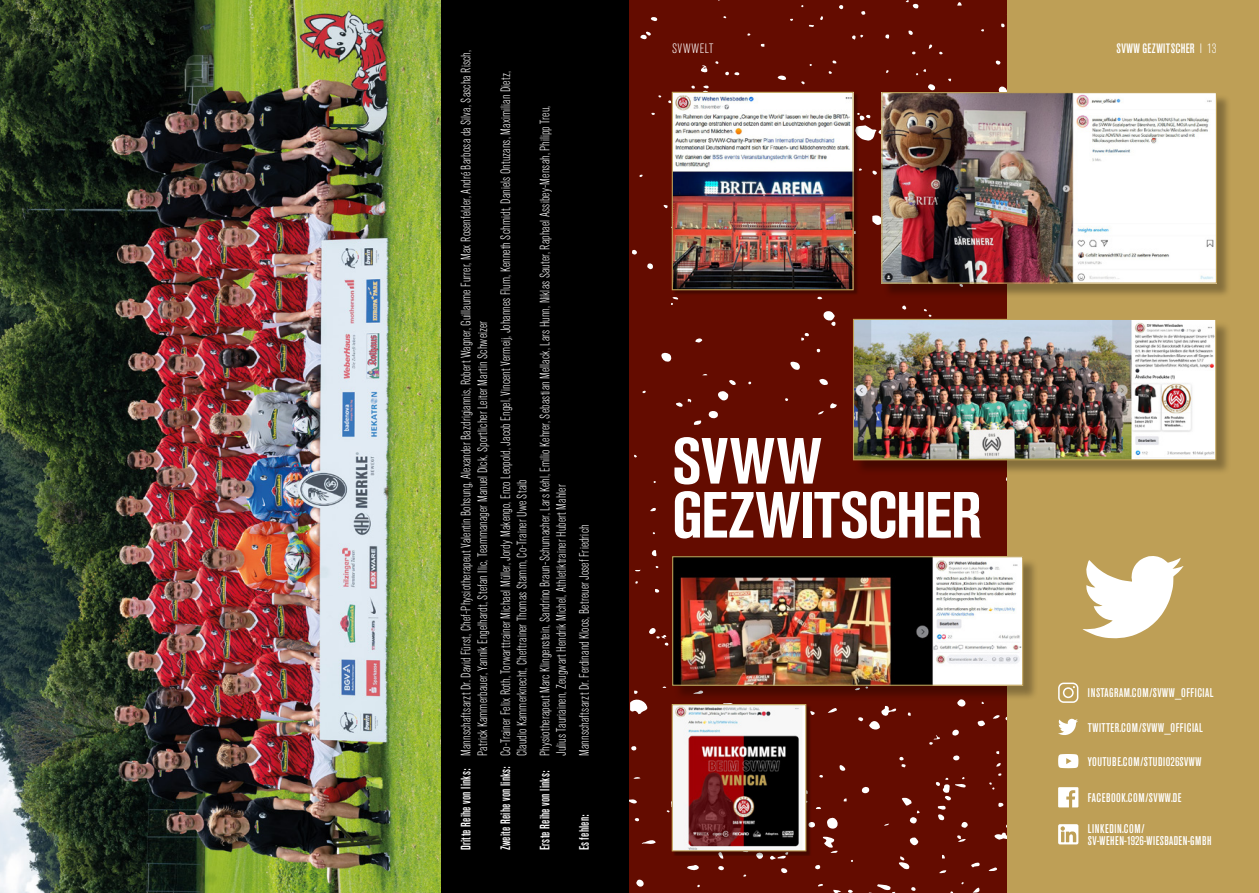
<style>
.page{position:relative;width:1259px;height:893px;background:#fff}
.page>*{position:absolute;margin:0;border:0;box-sizing:border-box;transform-origin:0 0}
.t1{font:700 condensed 64.5px/54px "Akzidenz Grotesk Std";letter-spacing:-.01em;color:#fff}
.t2{font:300 condensed 13.5px/16.5px "Akzidenz Grotesk Std";letter-spacing:.01em;color:#fff}
.t3{font:500 condensed 13.5px "Akzidenz Grotesk Std";letter-spacing:.025em;color:#fff}
.t4{font:300 condensed 13.5px "Akzidenz Grotesk Std";letter-spacing:.04em;color:#fff}
.t5{font:500 condensed 12.45px/12.9px "Akzidenz Grotesk Std";letter-spacing:.045em;color:#fff}
.s1{font-weight:500}
.s2{font-weight:300}
</style>
<div class="page">
<img style="left:0;top:0;width:441px;height:893px">
<div style="left:441px;top:0;width:188px;height:893px;background:#000"></div>
<div style="left:629px;top:0;width:378px;height:893px;background:#640c00"></div>
<svg style="left:629px;top:799px;width:8px;height:5px"></svg>
<svg style="left:631px;top:746px;width:6px;height:5px"></svg>
<svg style="left:632px;top:249px;width:5px;height:6px"></svg>
<svg style="left:633px;top:777px;width:7px;height:2px"></svg>
<svg style="left:630px;top:690px;width:17px;height:24px"></svg>
<svg style="left:634px;top:818px;width:5px;height:4px"></svg>
<svg style="left:636px;top:879px;width:8px;height:8px"></svg>
<svg style="left:642px;top:840px;width:14px;height:4px"></svg>
<svg style="left:640px;top:31px;width:11px;height:9px"></svg>
<svg style="left:647px;top:263px;width:6px;height:7px"></svg>
<svg style="left:650px;top:507px;width:6px;height:5px"></svg>
<svg style="left:650px;top:17px;width:8px;height:5px"></svg>
<svg style="left:655px;top:589px;width:5px;height:4px"></svg>
<svg style="left:661px;top:352px;width:11px;height:10px"></svg>
<svg style="left:651px;top:550px;width:6px;height:7px"></svg>
<svg style="left:663px;top:204px;width:4px;height:4px"></svg>
<svg style="left:649px;top:628px;width:20px;height:18px"></svg>
<svg style="left:668px;top:100px;width:4px;height:4px"></svg>
<svg style="left:671px;top:297px;width:8px;height:8px"></svg>
<svg style="left:687px;top:865px;width:12px;height:6px"></svg>
<svg style="left:691px;top:85px;width:4px;height:4px"></svg>
<svg style="left:695px;top:338px;width:8px;height:5px"></svg>
<svg style="left:701px;top:65px;width:7px;height:8px"></svg>
<svg style="left:701px;top:85px;width:8px;height:7px"></svg>
<svg style="left:718px;top:866px;width:6px;height:5px"></svg>
<svg style="left:676px;top:374px;width:60px;height:51px"></svg>
<svg style="left:725px;top:71px;width:15px;height:5px"></svg>
<svg style="left:760px;top:43px;width:4px;height:4px"></svg>
<svg style="left:777px;top:75px;width:9px;height:5px"></svg>
<svg style="left:753px;top:91px;width:35px;height:1px"></svg>
<svg style="left:756px;top:856px;width:32px;height:18px"></svg>
<svg style="left:790px;top:361px;width:10px;height:9px"></svg>
<svg style="left:801px;top:81px;width:4px;height:4px"></svg>
<svg style="left:801px;top:333px;width:8px;height:8px"></svg>
<svg style="left:808px;top:24px;width:6px;height:3px"></svg>
<svg style="left:806px;top:704px;width:9px;height:11px"></svg>
<svg style="left:815px;top:865px;width:5px;height:5px"></svg>
<svg style="left:816px;top:348px;width:4px;height:5px"></svg>
<svg style="left:817px;top:296px;width:5px;height:4px"></svg>
<svg style="left:818px;top:411px;width:5px;height:4px"></svg>
<svg style="left:819px;top:379px;width:9px;height:6px"></svg>
<svg style="left:827px;top:708px;width:10px;height:5px"></svg>
<svg style="left:823px;top:836px;width:14px;height:17px"></svg>
<svg style="left:830px;top:403px;width:7px;height:6px"></svg>
<svg style="left:823px;top:311px;width:13px;height:15px"></svg>
<svg style="left:832px;top:60px;width:5px;height:4px"></svg>
<svg style="left:833px;top:890px;width:8px;height:3px"></svg>
<svg style="left:839px;top:5px;width:5px;height:4px"></svg>
<svg style="left:839px;top:765px;width:6px;height:6px"></svg>
<svg style="left:811px;top:798px;width:35px;height:31px"></svg>
<svg style="left:848px;top:889px;width:5px;height:4px"></svg>
<svg style="left:852px;top:34px;width:11px;height:6px"></svg>
<svg style="left:861px;top:11px;width:4px;height:4px"></svg>
<svg style="left:861px;top:786px;width:9px;height:8px"></svg>
<svg style="left:872px;top:215px;width:9px;height:10px"></svg>
<svg style="left:872px;top:170px;width:5px;height:5px"></svg>
<svg style="left:858px;top:705px;width:39px;height:25px"></svg>
<svg style="left:885px;top:34px;width:5px;height:5px"></svg>
<svg style="left:869px;top:884px;width:26px;height:9px"></svg>
<svg style="left:899px;top:856px;width:11px;height:14px"></svg>
<svg style="left:899px;top:756px;width:7px;height:11px"></svg>
<svg style="left:902px;top:305px;width:5px;height:5px"></svg>
<svg style="left:907px;top:712px;width:4px;height:4px"></svg>
<svg style="left:908px;top:30px;width:5px;height:5px"></svg>
<svg style="left:909px;top:837px;width:9px;height:8px"></svg>
<svg style="left:859px;top:113px;width:22px;height:28px"></svg>
<svg style="left:911px;top:887px;width:5px;height:4px"></svg>
<svg style="left:912px;top:51px;width:4px;height:4px"></svg>
<svg style="left:905px;top:0;width:14px;height:9px"></svg>
<svg style="left:901px;top:797px;width:18px;height:27px"></svg>
<svg style="left:916px;top:69px;width:10px;height:7px"></svg>
<svg style="left:928px;top:84px;width:8px;height:7px"></svg>
<svg style="left:923px;top:309px;width:8px;height:8px"></svg>
<svg style="left:929px;top:735px;width:11px;height:10px"></svg>
<svg style="left:939px;top:870px;width:7px;height:4px"></svg>
<svg style="left:928px;top:44px;width:14px;height:11px"></svg>
<svg style="left:952px;top:729px;width:7px;height:7px"></svg>
<svg style="left:953px;top:755px;width:6px;height:6px"></svg>
<svg style="left:957px;top:701px;width:9px;height:6px"></svg>
<svg style="left:957px;top:2px;width:4px;height:4px"></svg>
<svg style="left:957px;top:835px;width:8px;height:7px"></svg>
<svg style="left:935px;top:777px;width:33px;height:51px"></svg>
<svg style="left:971px;top:862px;width:9px;height:6px"></svg>
<svg style="left:972px;top:888px;width:8px;height:5px"></svg>
<svg style="left:977px;top:721px;width:8px;height:6px"></svg>
<svg style="left:988px;top:867px;width:9px;height:5px"></svg>
<svg style="left:989px;top:782px;width:6px;height:8px"></svg>
<svg style="left:993px;top:715px;width:6px;height:4px"></svg>
<svg style="left:995px;top:60px;width:6px;height:5px"></svg>
<svg style="left:996px;top:763px;width:5px;height:4px"></svg>
<svg style="left:998px;top:802px;width:6px;height:5px"></svg>
<svg style="left:998px;top:773px;width:4px;height:3px"></svg>
<svg style="left:1001px;top:23px;width:4px;height:4px"></svg>
<svg style="left:998px;top:86px;width:9px;height:6px"></svg>
<svg style="left:994px;top:824px;width:13px;height:16px"></svg>
<div style="left:1007px;top:0;width:252px;height:893px;background:#be9f56"></div>
<div style="left:673px;top:93px;width:186px;height:202px;background:#000;opacity:.3"></div>
<img style="left:674px;top:94px;width:177px;height:194px">
<div style="left:672px;top:92px;width:181px;height:198px;border:1px solid #be9f56"></div>
<div style="left:673px;top:705px;width:138px;height:151px;background:#000;opacity:.3"></div>
<img style="left:673px;top:706px;width:131px;height:143px">
<div style="left:671px;top:704px;width:135px;height:147px;border:1px solid #be9f56"></div>
<div style="left:883px;top:94px;width:348px;height:204px;background:#000;opacity:.3"></div>
<img style="left:883px;top:94px;width:332px;height:188px">
<div style="left:881px;top:92px;width:336px;height:192px;border:1px solid #be9f56"></div>
<div style="left:854px;top:321px;width:377px;height:155px;background:#000;opacity:.3"></div>
<img style="left:855px;top:321px;width:359px;height:137px">
<div style="left:853px;top:319px;width:363px;height:141px;border:1px solid #be9f56"></div>
<div style="left:674px;top:558px;width:364px;height:143px;background:#000;opacity:.3"></div>
<img style="left:674px;top:558px;width:347px;height:126px">
<div style="left:672px;top:556px;width:351px;height:130px;border:1px solid #be9f56"></div>
<svg style="left:1082px;top:556px;width:101px;height:82px"></svg>
<svg style="left:1058px;top:754px;width:20px;height:14px"></svg>
<svg style="left:1058px;top:787px;width:20px;height:20px"></svg>
<svg style="left:1058px;top:683px;width:20px;height:20px"></svg>
<svg style="left:1058px;top:719px;width:20px;height:16px"></svg>
<svg style="left:1058px;top:824px;width:20px;height:20px"></svg>
<p class="t2" style="left:458px;top:756px;width:707px;text-indent:-94px;rotate:-90deg"><span class="s1">Dritte Reihe von links:</span> Mannschaftsarzt Dr. David Fürst, Chef-Physiotherapeut Valentin Bohsung, Alexander Bazdrigiannis, Robert Wagner, Guillaume Furrer, Max Rosenfelder, André Barbosa da Silva, Sascha Risch,<br>Patrick Kammerbauer, Yannik Engelhardt, Stefan Ilic, Teammanager Manuel Dick, Sportlicher Leiter Martin Schweizer</p>
<p class="t2" style="left:497px;top:756px;width:686px;text-indent:-94px;rotate:-90deg"><span class="s1">Zweite Reihe von links:</span> Co-Trainer Felix Roth, Torwarttrainer Michael Müller, Jordy Makengo, Enzo Leopold, Jacob Engel, Vincent Vermeij, Johannes Flum, Kenneth Schmidt, Daniels Ontuzans, Maximilian Dietz,<br>Claudio Kammerknecht, Cheftrainer Thomas Stamm, Co-Trainer Uwe Staib</p>
<p class="t2" style="left:537px;top:756px;width:652px;text-indent:-94px;rotate:-90deg"><span class="s1">Erste Reihe von links:</span> Physiotherapeut Marc Klingenstein, Sandrino Braun-Schumacher, Lars Kehl, Emilio Kehrer, Sebastian Mellack, Lars Hunn, Niklas Sauter, Raphael Assibey-Mensah, Philipp Treu,<br>Julius Tauriainen, Zeugwart Hendrik Michel, Athletiktrainer Hubert Mahler</p>
<p class="t2" style="left:576px;top:756px;width:233px;rotate:-90deg">Mannschaftsarzt Dr. Ferdinand Kloos, Betreuer Josef Friedrich</p>
<p class="t3" style="left:576px;top:850px;width:37px;rotate:-90deg">Es fehlen:</p>
<p class="t4" style="left:672px;top:41px;width:43px">SVWWELT</p>
<p class="t3" style="left:1116px;top:40px;width:101px">SVWW GEZWITSCHER <span class="s2">I 13</span></p>
<h1 class="t1" style="left:672px;top:434px;width:311px">SVWW<br>GEZWITSCHER</h1>
<p class="t5" style="left:1088px;top:687px;width:127px">INSTAGRAM.COM/SVWW_OFFICIAL</p>
<p class="t5" style="left:1088px;top:721px;width:116px">TWITTER.COM/SVWW_OFFICIAL</p>
<p class="t5" style="left:1088px;top:755px;width:115px">YOUTUBE.COM/STUDIO26SVWW</p>
<p class="t5" style="left:1088px;top:791px;width:95px">FACEBOOK.COM/SVWW.DE</p>
<p class="t5" style="left:1088px;top:822px;width:125px">LINKEDIN.COM/<br>SV-WEHEN-1926-WIESBADEN-GMBH</p>
</div>
